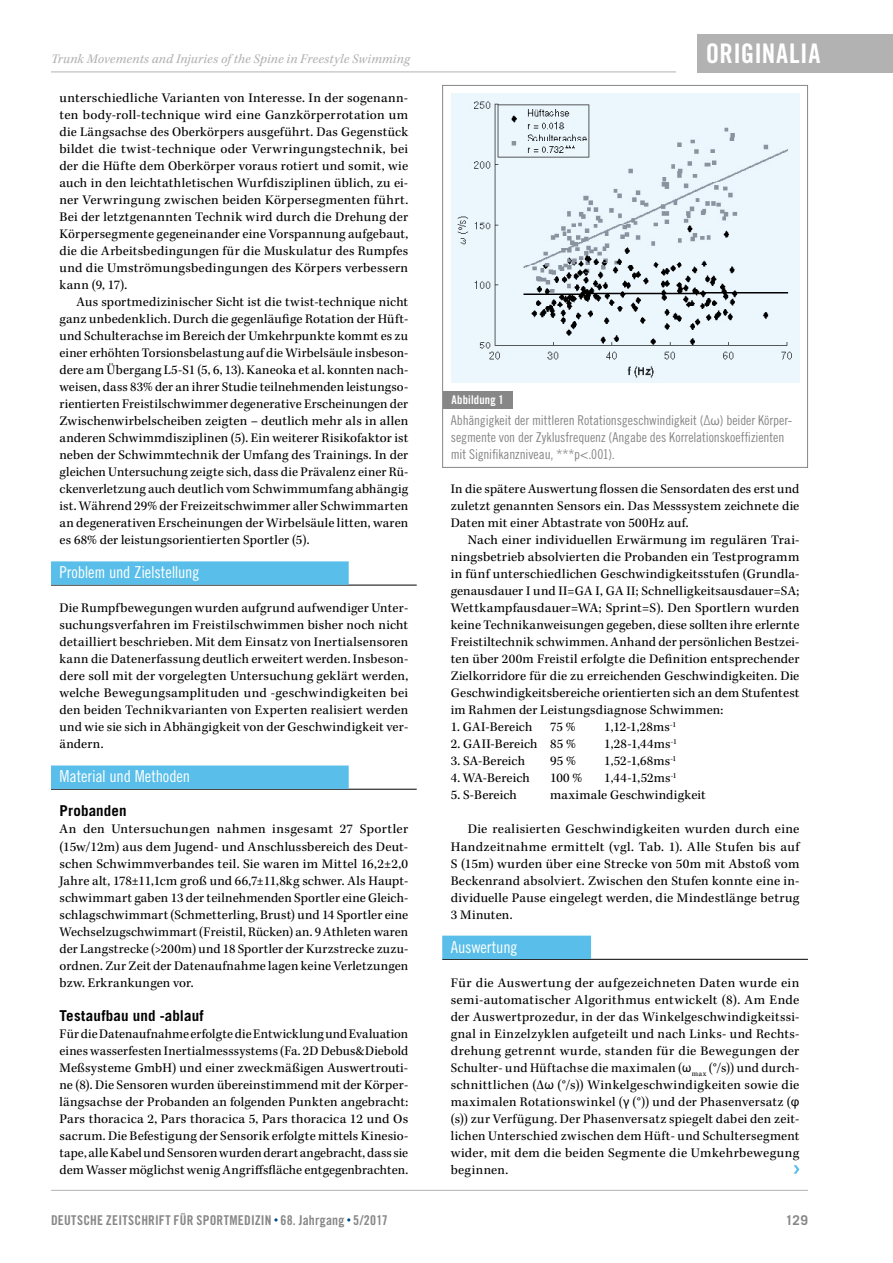
<style>
.page{position:relative;width:893px;height:1263px;background:#fff}
.page>*{position:absolute;margin:0;border:0;box-sizing:border-box;transform-origin:0 0}
.t1{font:27px "Trade Gothic LT Std Bd Cn 20";letter-spacing:.015em;color:#fff}
.t2{font:16.5px "Trade Gothic LT Std Cn 18";letter-spacing:-.01em;color:#fff}
.t3{font:700 15px "Trade Gothic LT Std";letter-spacing:.01em;color:#000}
.t4{font:13.5px/17px "Kepler Std";letter-spacing:.015em;color:#000;text-align:justify}
.t5{font:13.5px/17px "Trade Gothic LT Std Cn 18";letter-spacing:-.005em;color:#878787}
.t6{font:italic 13.5px "Kepler Std";letter-spacing:.015em;color:#b3b2b2}
.t7{font:13.5px "Trade Gothic LT Std Bd Cn 20";letter-spacing:.015em;color:#878787}
.t8{font:700 13.5px "Trade Gothic LT Std";color:#878787}
.t9{font:12px "Trade Gothic LT Std Bd Cn 20";letter-spacing:.015em;color:#fff}
.s1{font-family:"Myriad Pro"}
</style>
<div class="page">
<div style="left:697px;top:34px;width:196px;height:38px;background:#b3b2b2"></div>
<hr style="left:51px;top:72px;width:625px;height:1px;background:#b3b2b2">
<hr style="left:51px;top:1190px;width:757px;height:1px;background:#b3b2b2">
<svg style="left:793px;top:1165px;width:6px;height:9px"></svg>
<hr style="left:51px;top:585px;width:366px;height:1px;background:#000">
<div style="left:51px;top:561px;width:298px;height:24px;background:#59bee9"></div>
<hr style="left:51px;top:789px;width:366px;height:1px;background:#000">
<div style="left:51px;top:765px;width:298px;height:24px;background:#59bee9"></div>
<hr style="left:442px;top:959px;width:366px;height:1px;background:#000">
<div style="left:442px;top:935px;width:149px;height:24px;background:#59bee9"></div>
<div style="left:443px;top:391px;width:69px;height:17px;background:#878787"></div>
<div style="left:442px;top:85px;width:366px;height:383px;border:1px solid #878787"></div>
<div style="left:451px;top:94px;width:348px;height:289px;background:#ebf6fd"></div>
<img style="left:458px;top:101px;width:334px;height:277px">
<p class="t6" style="left:51px;top:51px;width:360px">Trunk Movements and Injuries of the Spine in Freestyle Swimming</p>
<p class="t4" style="left:60px;top:90px;width:350px">unterschiedliche Varianten von Interesse. In der sogenann&shy;ten body-roll-technique wird eine Ganzkörperrotation um die Längsachse des Oberkörpers ausgeführt. Das Gegenstück bildet die twist-technique oder Verwringungstechnik, bei der die Hüfte dem Oberkörper voraus rotiert und somit, wie auch in den leichtathletischen Wurfdisziplinen üblich, zu ei&shy;ner Verwringung zwischen beiden Körpersegmenten führt.<br>Bei der letztgenannten Technik wird durch die Drehung der Körpersegmente gegeneinander eine Vorspannung aufgebaut, die die Arbeitsbedingungen für die Muskulatur des Rumpfes und die Umströmungsbedingungen des Körpers verbessern kann (9, 17).</p>
<p class="t4" style="left:60px;top:294px;width:350px;text-indent:17px">Aus sportmedizinischer Sicht ist die twist-technique nicht ganz unbedenklich. Durch die gegenläufige Rotation der Hüft&shy;und Schulterachse im Bereich der Umkehrpunkte kommt es zu einer erhöhten Torsionsbelastung auf die Wirbelsäule insbeson&shy;dere am Übergang L5-S1 (5, 6, 13). Kaneoka et al. konnten nach&shy;weisen, dass 83% der an ihrer Studie teilnehmenden leistungso&shy;rientierten Freistilschwimmer degenerative Erscheinungen der Zwischenwirbelscheiben zeigten – deutlich mehr als in allen anderen Schwimmdisziplinen (5). Ein weiterer Risikofaktor ist neben der Schwimmtechnik der Umfang des Trainings. In der gleichen Untersuchung zeigte sich, dass die Prävalenz einer Rü&shy;ckenverletzung auch deutlich vom Schwimmumfang abhängig ist. Während 29% der Freizeitschwimmer aller Schwimmarten an degenerativen Erscheinungen der Wirbelsäule litten, waren es 68% der leistungsorientierten Sportler (5).</p>
<p class="t2" style="left:60px;top:563px;width:141px">Problem und Zielstellung</p>
<p class="t4" style="left:60px;top:600px;width:350px">Die Rumpfbewegungen wurden aufgrund aufwendiger Unter&shy;suchungsverfahren im Freistilschwimmen bisher noch nicht detailliert beschrieben. Mit dem Einsatz von Inertialsensoren kann die Datenerfassung deutlich erweitert werden. Insbeson&shy;dere soll mit der vorgelegten Untersuchung geklärt werden, welche Bewegungsamplituden und -geschwindigkeiten bei den beiden Technikvarianten von Experten realisiert werden und wie sie sich in Abhängigkeit von der Geschwindigkeit ver&shy;ändern.</p>
<p class="t2" style="left:60px;top:767px;width:132px">Material und Methoden</p>
<p class="t3" style="left:60px;top:802px;width:69px">Probanden</p>
<p class="t4" style="left:60px;top:821px;width:350px">An den Untersuchungen nahmen insgesamt 27 Sportler (15w/12m) aus dem Jugend- und Anschlussbereich des Deut&shy;schen Schwimmverbandes teil. Sie waren im Mittel 16,2±2,0<br>Jahre alt, 178±11,1cm groß und 66,7±11,8kg schwer. Als Haupt&shy;schwimmart gaben 13 der teilnehmenden Sportler eine Gleich&shy;schlagschwimmart (Schmetterling, Brust) und 14 Sportler eine Wechselzugschwimmart (Freistil, Rücken) an. 9 Athleten waren der Langstrecke (&gt;200m) und 18 Sportler der Kurzstrecke zuzu&shy;ordnen. Zur Zeit der Datenaufnahme lagen keine Verletzungen bzw. Erkrankungen vor.</p>
<p class="t3" style="left:60px;top:1006px;width:146px">Testaufbau und -ablauf</p>
<p class="t4" style="left:60px;top:1025px;width:350px">Für die Datenaufnahme erfolgte die Entwicklung und Evaluation eines wasserfesten Inertialmesssystems (Fa. 2D Debus&amp;Diebold Meßsysteme GmbH) und einer zweckmäßigen Auswertrouti&shy;ne (8). Die Sensoren wurden übereinstimmend mit der Körper&shy;längsachse der Probanden an folgenden Punkten angebracht:<br>Pars thoracica 2, Pars thoracica 5, Pars thoracica 12 und Os sacrum. Die Befestigung der Sensorik erfolgte mittels Kinesio&shy;tape, alle Kabel und Sensoren wurden derart angebracht, dass sie dem Wasser möglichst wenig Angriffsfläche entgegenbrachten.</p>
<h1 class="t1" style="left:706px;top:37px;width:116px">Originalia</h1>
<p class="t9" style="left:451px;top:392px;width:54px">Abbildung 1</p>
<p class="t5" style="left:451px;top:412px;width:343px">Abhängigkeit der mittleren Rotationsgeschwindigkeit (Δ<span class="s1">ω</span>) beider Körper&shy;segmente von der Zyklusfrequenz (Angabe des Korrelationskoeffizienten mit Signifikanzniveau, ***p&lt;.001).</p>
<p class="t4" style="left:451px;top:481px;width:350px">In die spätere Auswertung flossen die Sensordaten des erst und zuletzt genannten Sensors ein. Das Messsystem zeichnete die Daten mit einer Abtastrate von 500Hz auf.</p>
<p class="t4" style="left:451px;top:532px;width:350px;text-indent:17px">Nach einer individuellen Erwärmung im regulären Trai&shy;ningsbetrieb absolvierten die Probanden ein Testprogramm in fünf unterschiedlichen Geschwindigkeitsstufen (Grundla&shy;genausdauer I und II=GA I, GA II; Schnelligkeitsausdauer=SA; Wettkampfausdauer=WA; Sprint=S). Den Sportlern wurden keine Technikanweisungen gegeben, diese sollten ihre erlernte Freistiltechnik schwimmen. Anhand der persönlichen Bestzei&shy;ten über 200m Freistil erfolgte die Definition entsprechender Zielkorridore für die zu erreichenden Geschwindigkeiten. Die Geschwindigkeitsbereiche orientierten sich an dem Stufentest im Rahmen der Leistungsdiagnose Schwimmen:</p>
<p class="t4" style="left:451px;top:719px;width:83px">1. GAI-Bereich</p>
<p class="t4" style="left:550px;top:719px;width:27px">75 %</p>
<p class="t4" style="left:604px;top:719px;width:73px">1,12-1,28ms<sup>-1</sup></p>
<p class="t4" style="left:451px;top:736px;width:127px">2. GAII-Bereich 85 %</p>
<p class="t4" style="left:604px;top:736px;width:74px">1,28-1,44ms<sup>-1</sup></p>
<p class="t4" style="left:451px;top:753px;width:76px">3. SA-Bereich</p>
<p class="t4" style="left:550px;top:753px;width:27px">95 %</p>
<p class="t4" style="left:604px;top:753px;width:74px">1,52-1,68ms<sup>-1</sup></p>
<p class="t4" style="left:451px;top:770px;width:81px">4. WA-Bereich</p>
<p class="t4" style="left:550px;top:770px;width:33px">100 %</p>
<p class="t4" style="left:604px;top:770px;width:74px">1,44-1,52ms<sup>-1</sup></p>
<p class="t4" style="left:451px;top:787px;width:68px">5. S-Bereich</p>
<p class="t4" style="left:550px;top:787px;width:157px">maximale Geschwindigkeit</p>
<p class="t4" style="left:451px;top:821px;width:350px;text-indent:17px">Die realisierten Geschwindigkeiten wurden durch eine Handzeitnahme ermittelt (vgl. Tab. 1). Alle Stufen bis auf S (15m) wurden über eine Strecke von 50m mit Abstoß vom Beckenrand absolviert. Zwischen den Stufen konnte eine in&shy;dividuelle Pause eingelegt werden, die Mindestlänge betrug 3 Minuten.</p>
<p class="t2" style="left:451px;top:937px;width:68px">Auswertung</p>
<p class="t4" style="left:451px;top:974px;width:350px">Für die Auswertung der aufgezeichneten Daten wurde ein semi-automatischer Algorithmus entwickelt (8). Am Ende der Auswertprozedur, in der das Winkelgeschwindigkeitssi&shy;gnal in Einzelzyklen aufgeteilt und nach Links- und Rechts&shy;drehung getrennt wurde, standen für die Bewegungen der Schulter- und Hüftachse die maximalen (<span class="s1">ω</span><sub>max</sub> (°/s)) und durch&shy;schnittlichen (Δ<span class="s1">ω</span> (°/s)) Winkelgeschwindigkeiten sowie die maximalen Rotationswinkel (<span class="s1">γ</span> (°)) und der Phasenversatz (<span class="s1">φ </span>(s)) zur Verfügung. Der Phasenversatz spiegelt dabei den zeit&shy;lichen Unterschied zwischen dem Hüft- und Schultersegment wider, mit dem die beiden Segmente die Umkehrbewegung beginnen.</p>
<p class="t7" style="left:51px;top:1212px;width:338px">DEUTSCHE ZEITSCHRIFT FÜR SPORTMEDIZIN 68. Jahrgang 5/2017</p>
<p class="t8" style="left:785px;top:1211px;width:24px">129</p>
</div>
